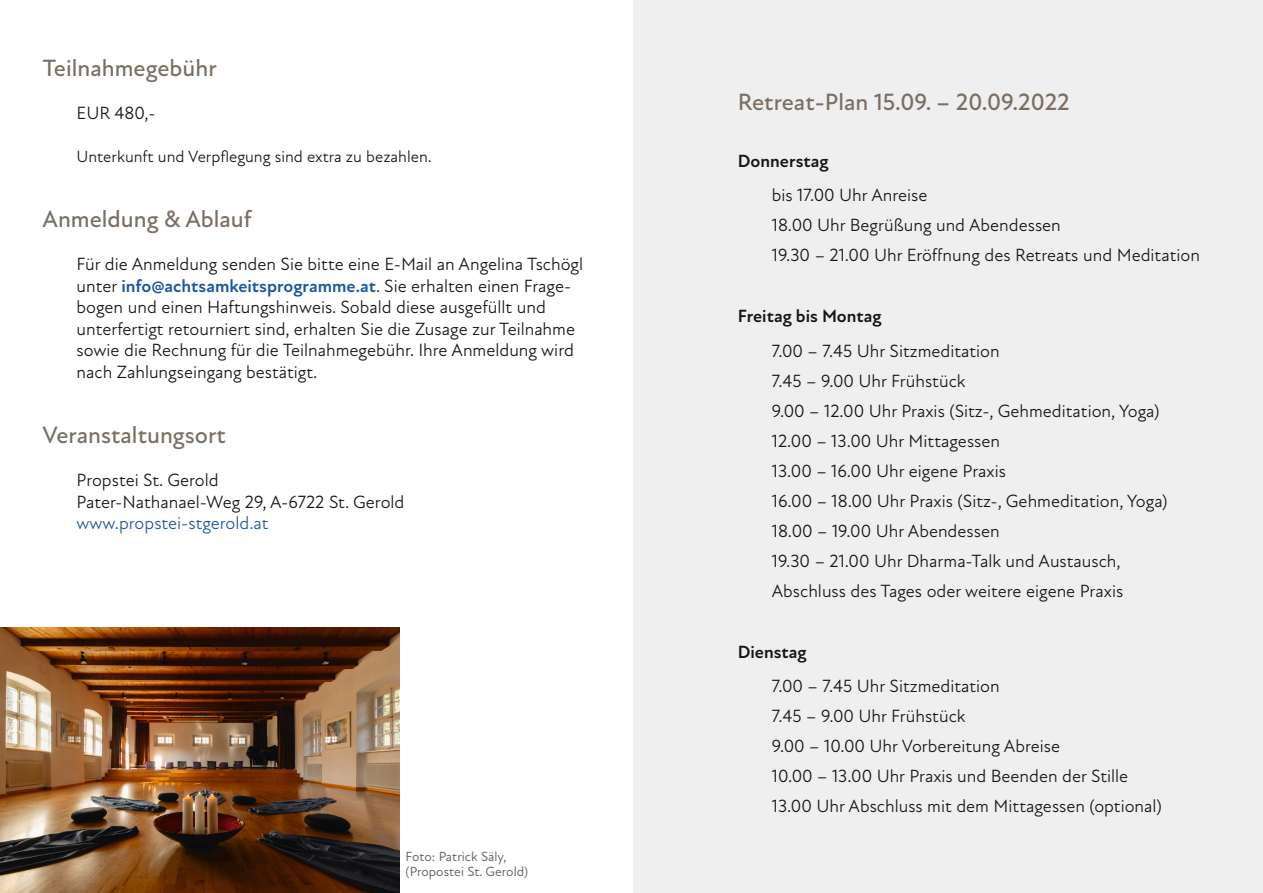
<style>
.page{position:relative;width:1263px;height:893px;background:#fff}
.page>*{position:absolute;margin:0;border:0;box-sizing:border-box;transform-origin:0 0}
.titel_1{font:500 24px "Atten New";color:#7c6f62}
.text_doppelseite{font:18px/21.6px "Atten New";color:#161617}
.text_doppelseite-2{font:700 18px "Atten New";color:#161617}
.text_doppelseite-3{font:18px "Atten New";color:#1b57a7}
.text_doppelseite-4{font:16.5px "Atten New";color:#161617}
.text_12pt{font:13.5px/15px "Atten New";color:#5e5f5f}
.s1{font-weight:700;color:#1b57a7}
</style>
<div class="page">
<div style="left:633px;top:0;width:630px;height:893px;background:#f0eff0"></div>
<img style="left:0;top:628px;width:399px;height:265px">
<p class="titel_1" style="left:43px;top:53px;width:176px">Teilnahmegebühr</p>
<p class="text_doppelseite" style="left:77px;top:102px;width:81px">EUR 480,-</p>
<p class="text_doppelseite-4" style="left:77px;top:147px;width:357px">Unterkunft und Verpflegung sind extra zu bezahlen.</p>
<p class="titel_1" style="left:43px;top:205px;width:211px">Anmeldung &amp; Ablauf</p>
<p class="text_doppelseite" style="left:77px;top:253px;width:508px">Für die Anmeldung senden Sie bitte eine E-Mail an Angelina Tschögl unter <span class="s1">info@achtsamkeitsprogramme.at</span>. Sie erhalten einen Frage&shy;bogen und einen Haftungshinweis. Sobald diese ausgefüllt und unterfertigt retourniert sind, erhalten Sie die Zusage zur Teilnahme sowie die Rechnung für die Teilnahmegebühr. Ihre Anmeldung wird nach Zahlungseingang bestätigt.</p>
<p class="titel_1" style="left:43px;top:421px;width:185px">Veranstaltungsort</p>
<p class="text_doppelseite" style="left:77px;top:469px;width:144px">Propstei St. Gerold</p>
<p class="text_doppelseite" style="left:77px;top:491px;width:329px">Pater-Nathanael-Weg 29, A-6722 St. Gerold</p>
<p class="text_doppelseite-3" style="left:77px;top:513px;width:194px">www.propstei-stgerold.at</p>
<p class="text_12pt" style="left:406px;top:849px;width:124px">Foto: Patrick Säly, (Propostei St. Gerold)</p>
<p class="titel_1" style="left:738px;top:88px;width:334px">Retreat-Plan 15.09. – 20.09.2022</p>
<p class="text_doppelseite-2" style="left:738px;top:150px;width:92px">Donnerstag</p>
<p class="text_doppelseite" style="left:772px;top:184px;width:157px">bis 17.00 Uhr Anreise</p>
<p class="text_doppelseite" style="left:772px;top:214px;width:291px">18.00 Uhr Begrüßung und Abendessen</p>
<p class="text_doppelseite" style="left:772px;top:244px;width:430px">19.30 – 21.00 Uhr Eröffnung des Retreats und Meditation</p>
<p class="text_doppelseite-2" style="left:738px;top:306px;width:145px">Freitag bis Montag</p>
<p class="text_doppelseite" style="left:772px;top:340px;width:229px">7.00 – 7.45 Uhr Sitzmeditation</p>
<p class="text_doppelseite" style="left:772px;top:370px;width:195px">7.45 – 9.00 Uhr Frühstück</p>
<p class="text_doppelseite" style="left:772px;top:400px;width:389px">9.00 – 12.00 Uhr Praxis (Sitz-, Gehmeditation, Yoga)</p>
<p class="text_doppelseite" style="left:772px;top:430px;width:230px">12.00 – 13.00 Uhr Mittagessen</p>
<p class="text_doppelseite" style="left:772px;top:460px;width:236px">13.00 – 16.00 Uhr eigene Praxis</p>
<p class="text_doppelseite" style="left:772px;top:490px;width:397px">16.00 – 18.00 Uhr Praxis (Sitz-, Gehmeditation, Yoga)</p>
<p class="text_doppelseite" style="left:772px;top:520px;width:229px">18.00 – 19.00 Uhr Abendessen</p>
<p class="text_doppelseite" style="left:772px;top:546px;width:353px;line-height:30px">19.30 – 21.00 Uhr Dharma-Talk und Austausch,<br>Abschluss des Tages oder weitere eigene Praxis</p>
<p class="text_doppelseite-2" style="left:738px;top:641px;width:70px">Dienstag</p>
<p class="text_doppelseite" style="left:772px;top:675px;width:229px">7.00 – 7.45 Uhr Sitzmeditation</p>
<p class="text_doppelseite" style="left:772px;top:705px;width:195px">7.45 – 9.00 Uhr Frühstück</p>
<p class="text_doppelseite" style="left:772px;top:735px;width:290px">9.00 – 10.00 Uhr Vorbereitung Abreise</p>
<p class="text_doppelseite" style="left:772px;top:765px;width:358px">10.00 – 13.00 Uhr Praxis und Beenden der Stille</p>
<p class="text_doppelseite" style="left:772px;top:795px;width:392px">13.00 Uhr Abschluss mit dem Mittagessen (optional)</p>
</div>
